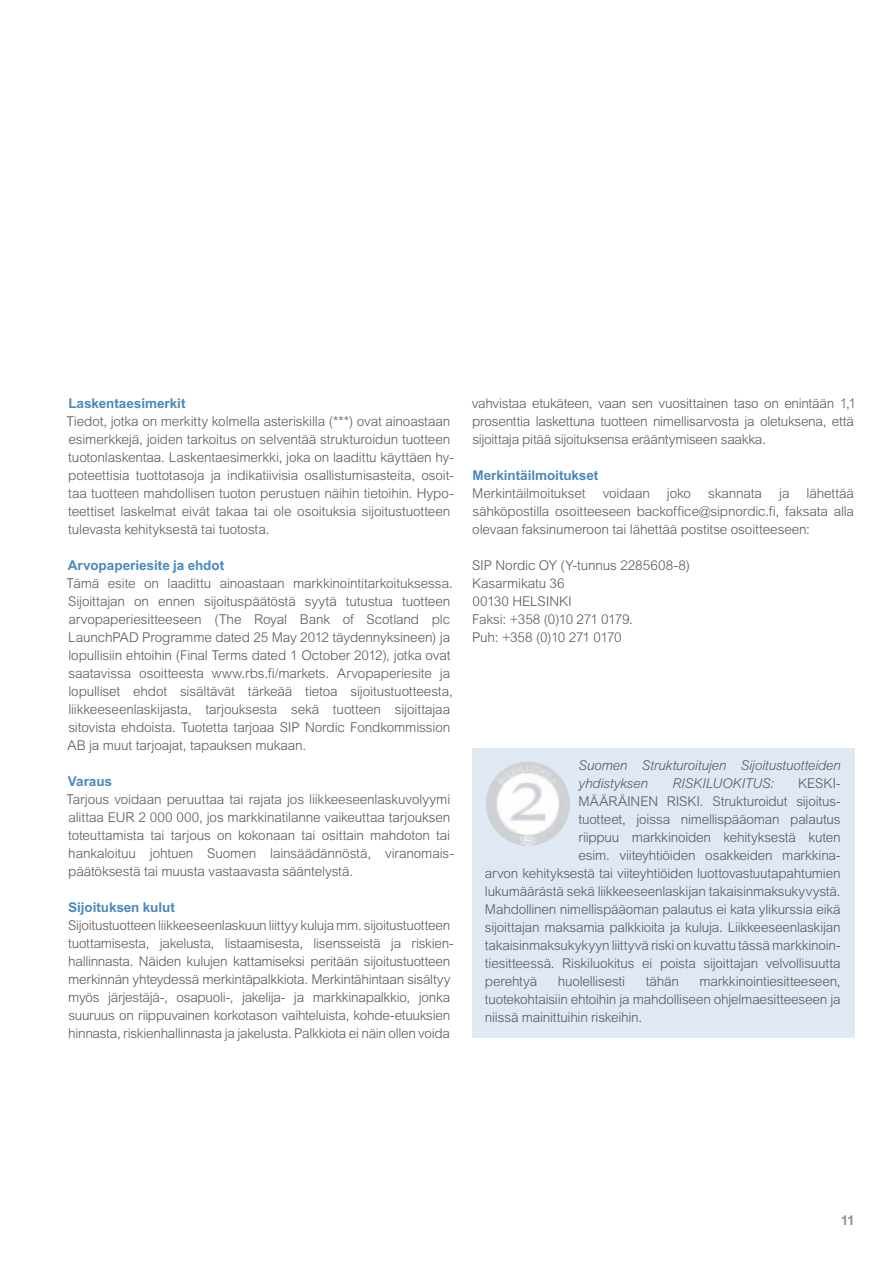
<style>
.page{position:relative;width:893px;height:1263px;background:#fff}
.page>*{position:absolute;margin:0;border:0;box-sizing:border-box;transform-origin:0 0}
.t1{font:300 13.5px/18px "Arial MT Std";letter-spacing:-.01em;color:#57585a}
.t2{font:700 13.5px "Arial MT Std";letter-spacing:-.005em;color:#4a89be}
.t3{font:italic 300 13.5px/18px "Arial MT Std";letter-spacing:-.015em;color:#57585a}
.t4{font:700 13.5px "Arial MT Std";color:#919295}
</style>
<div class="page">
<div style="left:472px;top:748px;width:383px;height:290px;background:#e0e8f3"></div>
<img style="left:485px;top:761px;width:85px;height:85px;border-radius:43px">
<p class="t2" style="left:68px;top:395px;width:119px">Laskentaesimerkit</p>
<p class="t1" style="left:67px;top:412px;width:389px">Tiedot, jotka on merkitty kolmella asteriskilla (***) ovat ainoastaan esimerkkejä, joiden tarkoitus on selventää strukturoidun tuotteen tuotonlaskentaa. Laskentaesimerkki, joka on laadittu käyttäen hy&shy;poteettisia tuottotasoja ja indikatiivisia osallistumisasteita, osoit&shy;taa tuotteen mahdollisen tuoton perustuen näihin tietoihin. Hypo&shy;teettiset laskelmat eivät takaa tai ole osoituksia sijoitustuotteen tulevasta kehityksestä tai tuotosta.</p>
<p class="t2" style="left:68px;top:557px;width:158px">Arvopaperiesite ja ehdot</p>
<p class="t1" style="left:67px;top:574px;width:388px">Tämä esite on laadittu ainoastaan markkinointitarkoituksessa.<br>Sijoittajan on ennen sijoituspäätöstä syytä tutustua tuotteen arvopaperiesitteeseen (The Royal Bank of Scotland plc LaunchPAD Programme dated 25 May 2012 täydennyksineen) ja lopullisiin ehtoihin (Final Terms dated 1 October 2012), jotka ovat saatavissa osoitteesta www.rbs.fi/markets. Arvopaperiesite ja lopulliset ehdot sisältävät tärkeää tietoa sijoitustuotteesta, liikkeeseenlaskijasta, tarjouksesta sekä tuotteen sijoittajaa sitovista ehdoista. Tuotetta tarjoaa SIP Nordic Fondkommission AB ja muut tarjoajat, tapauksen mukaan.</p>
<p class="t2" style="left:68px;top:773px;width:46px">Varaus</p>
<p class="t1" style="left:67px;top:790px;width:389px">Tarjous voidaan peruuttaa tai rajata jos liikk ee seen laskuvolyymi alittaa EUR 2 000 000, jos markkinatilanne vaikeuttaa tarjouksen toteuttamista tai tarjous on kokonaan tai osittain mahdoton tai hankaloituu johtuen Suomen lainsäädännöstä, viranomais&shy;päätöksestä tai muusta vastaavasta sääntelystä.</p>
<p class="t2" style="left:68px;top:899px;width:108px">Sijoituksen kulut</p>
<p class="t1" style="left:68px;top:916px;width:387px">Sijoitustuotteen liikkeeseenlaskuun liittyy kuluja mm. sijoitustuotteen tuottamisesta, jakelusta, listaamisesta, lisensseistä ja riskien&shy;hallinnasta. Näiden kulujen kattamiseksi peritään sijoitus tuotteen merkinnän yhteydessä merkintäpalkkiota. Merkintähintaan sisältyy myös järjestäjä-, osapuoli-, jakelija- ja markkinapalkkio, jonka suuruus on riippuvainen korkotason vaihteluista, kohde-etuuksien hinnasta, riskienhallinnasta ja jakelusta. Palkkiota ei näin ollen voida</p>
<p class="t1" style="left:472px;top:394px;width:386px">vahvistaa etukäteen, vaan sen vuosittainen taso on enintään 1,1 prosenttia laskettuna tuotteen nimellisarvosta ja oletuksena, että sijoittaja pitää sijoituksensa erääntymiseen saakka.</p>
<p class="t2" style="left:472px;top:467px;width:127px">Merkintäilmoitukset</p>
<p class="t1" style="left:472px;top:484px;width:115px">Merkintäilmoitukset</p>
<p class="t1" style="left:603px;top:484px;width:49px">voidaan</p>
<p class="t1" style="left:667px;top:484px;width:26px">joko</p>
<p class="t1" style="left:708px;top:484px;width:55px">skannata</p>
<p class="t1" style="left:779px;top:484px;width:12px">ja</p>
<p class="t1" style="left:472px;top:484px;width:383px;text-align:justify;text-indent:334px">lähettää sähköpostilla osoitteeseen backoffice@sipnordic.fi, faksata alla olevaan faksinumeroon tai lähettää postitse osoitteeseen:</p>
<p class="t1" style="left:472px;top:556px;width:219px">SIP Nordic OY (Y-tunnus 2285608-8)<br>Kasarmikatu 36<br>00130 HELSINKI<br>Faksi: +358 (0)10 271 0179.<br>Puh: +358 (0)10 271 0170</p>
<p class="t3" style="left:578px;top:756px;width:264px">Suomen Strukturoitujen Sijoitustuotteiden yhdistyksen</p>
<p class="t3" style="left:672px;top:774px;width:103px">RISKILUOKITUS:</p>
<p class="t1" style="left:798px;top:774px;width:44px">KESKI-</p>
<p class="t1" style="left:578px;top:792px;width:264px">MÄÄRÄINEN RISKI. Strukturoidut sijoitus-</p>
<p class="t1" style="left:578px;top:810px;width:264px">tuotteet, joissa nimellis pääoman palautus</p>
<p class="t1" style="left:578px;top:828px;width:264px">riippuu markkinoiden kehityksestä kuten</p>
<p class="t1" style="left:578px;top:846px;width:264px">esim. viiteyhtiöiden osakkeiden markkina-</p>
<p class="t1" style="left:485px;top:864px;width:357px">arvon kehityksestä tai viiteyhtiöiden luottovas tuutapahtumien</p>
<p class="t1" style="left:485px;top:882px;width:357px">luku määrästä sekä liikkeeseen laskijan takaisin maksukyvystä.</p>
<p class="t1" style="left:485px;top:900px;width:357px">Mahdollinen nimellis pääoman palautus ei kata ylikurssia eikä</p>
<p class="t1" style="left:485px;top:918px;width:357px">sijoittajan maksamia palkkioita ja kuluja. Liikkeeseenlaskijan</p>
<p class="t1" style="left:485px;top:936px;width:357px">takaisinmak sukykyyn liittyvä riski on kuvattu tässä markkinoin-</p>
<p class="t1" style="left:485px;top:954px;width:357px">tiesitteessä. Riskiluokitus ei poista sijoittajan velvollisuutta</p>
<p class="t1" style="left:485px;top:972px;width:54px">perehtyä</p>
<p class="t1" style="left:558px;top:972px;width:69px">huolellisesti</p>
<p class="t1" style="left:646px;top:972px;width:35px">tähän</p>
<p class="t1" style="left:485px;top:972px;width:357px;text-align:justify;text-indent:214px">markkinointiesitteeseen, tuotekohtaisiin ehtoihin ja mahdolliseen ohjelmaesitteeseen ja niissä mainittuihin riskeihin.</p>
<p class="t4" style="left:841px;top:1213px;width:15px">11</p>
</div>
